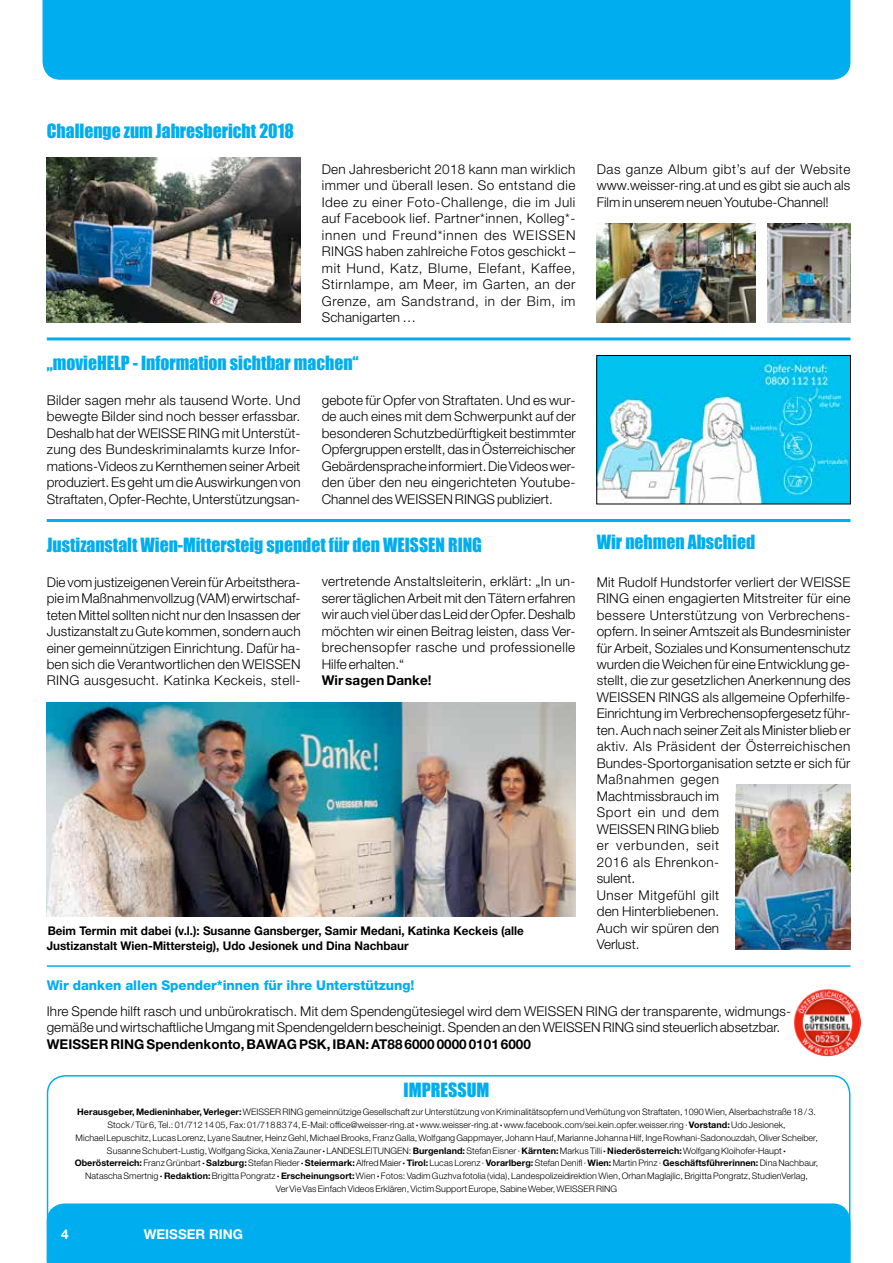
<style>
.page{position:relative;width:893px;height:1263px;background:#fff}
.page>*{position:absolute;margin:0;border:0;box-sizing:border-box;transform-origin:0 0}
.t1{font:18px "Impact";color:#00aeef}
.t2{font:300 13.5px/16.5px "Helvetica Neue LT Std";letter-spacing:.015em;color:#000;text-align:justify}
.t3{font:300 13.5px/16.5px "Helvetica Neue LT Std";letter-spacing:.035em;color:#000}
.t4{font:700 13.5px "Helvetica Neue LT Std";letter-spacing:.005em;color:#000}
.t5{font:800 13.5px "Helvetica Neue LT Std";letter-spacing:-.005em;color:#00aeef}
.t6{font:700 13.5px "Helvetica Neue LT Std";color:#fff}
.t7{font:700 12px/15px "Helvetica Neue LT Std";color:#000}
.t8{font:300 9px/12.8px "Helvetica Neue LT Std";letter-spacing:.005em;color:#000;text-align:center}
.s1{font-weight:700}
.s2{font-weight:800}
</style>
<div class="page">
<div style="left:43px;top:0;width:807px;height:80px;background:#00aeef"></div>
<svg style="left:47px;top:1075px;width:803px;height:188px"></svg>
<hr style="left:47px;top:519px;width:803px;height:3px;background:#00aeef">
<hr style="left:47px;top:337px;width:803px;height:3px;background:#00aeef">
<hr style="left:47px;top:965px;width:803px;height:2px;background:#00aeef">
<img style="left:47px;top:702px;width:528px;height:214px">
<img style="left:793px;top:988px;width:68px;height:68px;border-radius:34px">
<img style="left:736px;top:814px;width:114px;height:135px">
<img style="left:597px;top:223px;width:159px;height:99px">
<img style="left:767px;top:223px;width:83px;height:99px">
<img style="left:599px;top:358px;width:250px;height:144px">
<div style="left:597px;top:355px;width:254px;height:149px;border:1px solid #000"></div>
<svg style="left:736px;top:784px;width:114px;height:30px;background:#d2ccc7"></svg>
<img style="left:47px;top:157px;width:253px;height:165px">
<h1 class="t1" style="left:47px;top:117px;width:249px">Challenge zum Jahresbericht 2018</h1>
<p class="t3" style="left:322px;top:161px;width:255px">Den Jahresbericht 2018 kann man wirklich immer und überall lesen. So entstand die Idee zu einer Foto-Challenge, die im Juli auf Facebook lief. Partner*innen, Kolleg*- innen und Freund*innen des WEISSEN RINGS haben zahlreiche Fotos geschickt – mit Hund, Katz, Blume, Elefant, Kaffee, Stirnlampe, am Meer, im Garten, an der Grenze, am Sandstrand, in der Bim, im Schanigarten …</p>
<p class="t2" style="left:597px;top:161px;width:255px">Das ganze Album gibt’s auf der Website www.weisser-ring.at und es gibt sie auch als Film in unserem neuen Youtube-Channel!</p>
<h1 class="t1" style="left:47px;top:349px;width:313px">„movieHELP - Information sichtbar machen“</h1>
<p class="t2" style="left:47px;top:392px;width:255px">Bilder sagen mehr als tausend Worte. Und bewegte Bilder sind noch besser erfassbar.<br>Deshalb hat der WEISSE RING mit Unterstüt&shy;zung des Bundeskriminalamts kurze Infor&shy;mations-Videos zu Kernthemen seiner Arbeit produziert. Es geht um die Auswirkungen von Straftaten, Opfer-Rechte, Unterstützungsan-</p>
<p class="t2" style="left:322px;top:392px;width:255px">gebote für Opfer von Straftaten. Und es wur&shy;de auch eines mit dem Schwerpunkt auf der besonderen Schutzbedürftigkeit bestimmter Opfergruppen erstellt, das in Österreichischer Gebärdensprache informiert. Die Videos wer&shy;den über den neu eingerichteten Youtube-Channel des WEISSEN RINGS publiziert.</p>
<h1 class="t1" style="left:47px;top:530px;width:347px">Justizanstalt Wien-Mittersteig spendet für den WEISSEN</h1>
<h1 class="t1" style="left:448px;top:530px;width:35px">RIN G</h1>
<p class="t2" style="left:47px;top:573px;width:255px">Die vom justizeigenen Verein für Arbeitsthera&shy;pie im Maßnahmenvollzug (VAM) erwirtschaf&shy;teten Mittel sollten nicht nur den Insassen der Justizanstalt zu Gute kommen, sondern auch einer gemeinnützigen Einrichtung. Dafür ha&shy;ben sich die Verantwortlichen den WEISSEN RING ausgesucht. Katinka Keckeis, stell-</p>
<p class="t2" style="left:322px;top:573px;width:255px;text-align:left">vertretende Anstaltsleiterin, erklärt: „In un&shy;serer täglichen Arbeit mit den Tätern erfahren wir auch viel über das Leid der Opfer. Deshalb möchten wir einen Beitrag leisten, dass Ver&shy;brechensopfer rasche und professionelle Hilfe erhalten.“</p>
<p class="t4" style="left:322px;top:672px;width:111px">Wir sagen Danke!</p>
<p class="t7" style="left:47px;top:922px;width:479px">Beim Termin mit dabei (v.l.): Susanne Gansberger, Samir Medani, Katinka Keckeis (alle<br>Justizanstalt Wien-Mittersteig), Udo Jesionek und Dina Nachbaur</p>
<p class="t5" style="left:47px;top:977px;width:369px">Wir danken allen Spender*innen für ihre Unterstützung!</p>
<h1 class="t1" style="left:597px;top:528px;width:160px">Wir nehmen Abschied</h1>
<p class="t2" style="left:597px;top:573px;width:255px;text-align:left">Mit Rudolf Hundstorfer verliert der WEISSE<br>RING einen engagierten Mitstreiter für eine bessere Unterstützung von Verbrechens&shy;opfern. In seiner Amtszeit als Bundesminister für Arbeit, Soziales und Konsumentenschutz wurden die Weichen für eine Entwicklung ge&shy;stellt, die zur gesetzlichen Anerkennung des<br>WEISSEN RINGS als allgemeine Opferhilfe-<br>Einrichtung im Verbrechensopfergesetz führ&shy;ten. Auch nach seiner Zeit als Minister blieb er aktiv. Als Präsident der Österreichischen<br>Bundes-Sportorganisation setzte er sich für<br>Maßnahmen gegen<br>Machtmissbrauch im<br>Sport ein und dem<br>WEISSEN RING blieb<br>er verbunden, seit<br>2016 als Ehrenkon-<br>sulent.<br>Unser Mitgefühl gilt<br>den Hinterbliebenen.<br>Auch wir spüren den<br>Verlust.</p>
<p class="t2" style="left:47px;top:1002px;width:744px">Ihre Spende hilft rasch und unbürokratisch. Mit dem Spendengütesiegel wird dem WEISSEN RING der transparente, widmungs&shy;gemäße und wirtschaftliche Umgang mit Spendengeldern bescheinigt. Spenden an den WEISSEN RING sind steuerlich absetzbar.</p>
<p class="t4" style="left:47px;top:1035px;width:22px">WEISSER</p>
<p class="t4" style="left:110px;top:1035px;width:10px">RING</p>
<p class="t4" style="left:147px;top:1035px;width:386px">Spendenkonto, BAWAG PS K, IBAN: AT88 6000 0000 0101 6000</p>
<h1 class="t1" style="left:404px;top:1076px;width:87px">Impressum</h1>
<p class="t8" style="left:75px;top:1105px;width:745px"><span class="s1">Herausgeber, Medieninhaber, Verleger:</span> WEISSER RING gemeinnützige Gesellschaft zur Unterstützung von Kriminalitätsopfern und Verhütung von Straftaten, 1090 Wien, Alserbachstraße 18 / 3.<br>Stock / Tür 6, Tel.: 01/712 14 05, Fax: 01/718 83 74, E-Mail: office@weisser-ring.at <span class="s2">·</span> www.weisser-ring.at <span class="s2">·</span> www.facebook.com/sei.kein.opfer.weisser.ring · <span class="s1">Vorstand:</span> Udo Jesionek,<br>Michael Lepuschitz, Lucas Lorenz, Lyane Sautner, Heinz Gehl, Michael Brooks, Franz Galla, Wolfgang Gappmayer, Johann Hauf, Marianne Johanna Hilf, Inge Rowhani-Sadonouzdah, Oliver Scheiber, Susanne Schubert-Lustig, Wolfgang Sicka, Xenia Zauner <span class="s2">·</span> LANDESLEITUNGEN: <span class="s1">Burgenland:</span> Stefan Eisner · <span class="s1">Kärnten:</span> Markus Tilli <span class="s2">·</span><span class="s1">Niederösterreich:</span> Wolfgang Kloihofer-Haupt <span class="s2">· </span><span class="s1">Oberösterreich:</span> Franz Grünbart <span class="s2">·</span><span class="s1">Salzburg:</span> Stefan Rieder <span class="s2">·</span><span class="s1">Steiermark:</span> Alfred Maier <span class="s2">·</span><span class="s1">Tirol:</span> Lucas Lorenz · <span class="s1">Vorarlberg:</span> Stefan Denifl · <span class="s1">Wien:</span> Martin Prinz · <span class="s1">Geschäftsführerinnen:</span> Dina Nachbaur, Natascha Smertnig <span class="s2">·</span><span class="s1">Redaktion:</span> Brigitta Pongratz <span class="s2">·</span><span class="s1">Erscheinungsort:</span> Wien <span class="s2">·</span> Fotos: Vadim Guzhva fotolia (vida), Landespolizeidirektion Wien, Orhan Maglajlic, Brigitta Pongratz, StudienVerlag,<br>Ver Vie Vas Einfach Videos Erklären, Victim Support Europe, Sabine Weber, WEISSER RING</p>
<p class="t6" style="left:61px;top:1226px;width:9px">4</p>
<p class="t6" style="left:144px;top:1226px;width:101px">Weisser Ring</p>
</div>
